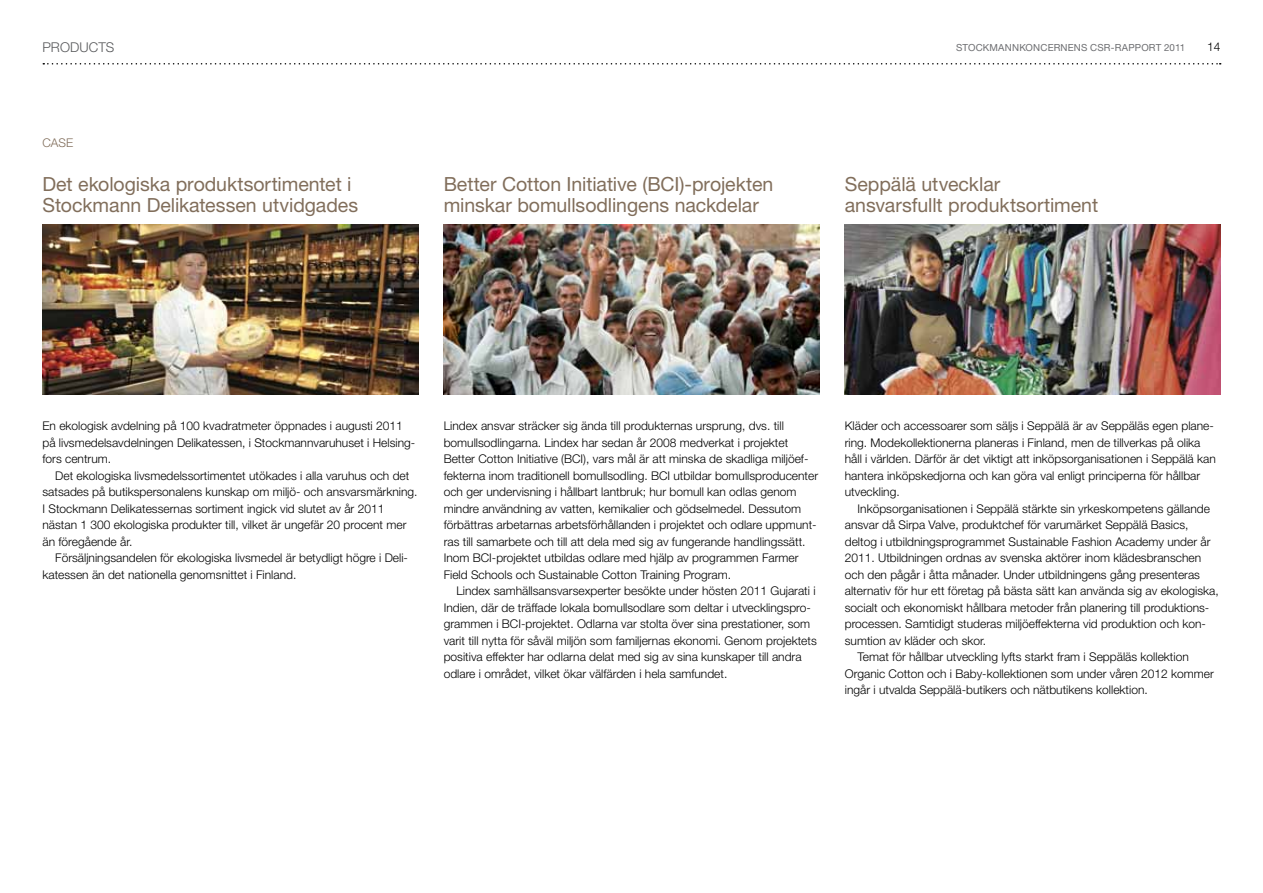
<style>
.page{position:relative;width:1263px;height:893px;background:#fff}
.page>*{position:absolute;margin:0;border:0;box-sizing:border-box;transform-origin:0 0}
.t1{font:19.5px/21px "Helvetica Neue LT Pro";letter-spacing:-.005em;color:#816e5b}
.t2{font:300 13.5px "Helvetica Neue LT Pro";color:#58595b}
.t3{font:300 12px/16.5px "Helvetica Neue LT Pro";color:#000}
.t4{font:300 12px "Helvetica Neue LT Pro";color:#816e5b}
.t5{font:9.75px "Helvetica Neue LT Pro";letter-spacing:.02em;color:#6d6e71}
</style>
<div class="page">
<img style="left:43px;top:225px;width:375px;height:169px">
<img style="left:845px;top:225px;width:375px;height:169px">
<img style="left:444px;top:225px;width:375px;height:169px">
<svg style="left:43px;top:63px;width:1178px;height:2px"></svg>
<p class="t2" style="left:43px;top:39px;width:10px">pro</p>
<p class="t2" style="left:70px;top:39px;width:19px">ducts</p>
<p class="t5" style="left:956px;top:42px;width:231px">STOCKMANNKONCERNENS CSR-RAPPORT 2011</p>
<p class="t3" style="left:1207px;top:38px;width:15px">14</p>
<p class="t4" style="left:43px;top:135px;width:32px">CASE</p>
<h1 class="t1" style="left:43px;top:173px;width:317px">Det ekologiska produktsortimentet i<br>Stockmann Delikatessen utvidgades</h1>
<h1 class="t1" style="left:444px;top:173px;width:331px">Better Cotton Initiative (BCI)-projekten minskar bomullsodlingens nackdelar</h1>
<h1 class="t1" style="left:845px;top:173px;width:255px">Seppälä utvecklar ansvarsfullt produktsortiment</h1>
<p class="t3" style="left:43px;top:417px;width:374px">En ekologisk avdelning på 100 kvadratmeter öppnades i augusti 2011 på livsmedelsavdelningen Delikatessen, i Stockmannvaruhuset i Helsing&shy;fors centrum.</p>
<p class="t3" style="left:43px;top:467px;width:376px;text-indent:13px">Det ekologiska livsmedelssortimentet utökades i alla varuhus och det satsades på butikspersonalens kunskap om miljö- och ansvarsmärkning.<br>I Stockmann Delikatessernas sortiment ingick vid slutet av år 2011 nästan 1 300 ekologiska produkter till, vilket är ungefär 20 procent mer än föregående år.</p>
<p class="t3" style="left:43px;top:549px;width:367px;text-indent:13px">Försäljningsandelen för ekologiska livsmedel är betydligt högre i Deli&shy;katessen än det nationella genomsnittet i Finland.</p>
<p class="t3" style="left:444px;top:417px;width:376px">Lindex ansvar sträcker sig ända till produkternas ursprung, dvs. till bomullsodlingarna. Lindex har sedan år 2008 medverkat i projektet Better Cotton Initiative (BCI), vars mål är att minska de skadliga miljöef&shy;fekterna inom traditionell bomullsodling. BCI utbildar bomullsproducenter och ger undervisning i hållbart lantbruk; hur bomull kan odlas genom mindre användning av vatten, kemikalier och gödselmedel. Dessutom förbättras arbetarnas arbetsförhållanden i projektet och odlare uppmunt&shy;ras till samarbete och till att dela med sig av fungerande handlingssätt.<br>Inom BCI-projektet utbildas odlare med hjälp av programmen Farmer Field Schools och Sustainable Cotton Training Program.</p>
<p class="t3" style="left:444px;top:582px;width:375px;text-indent:13px">Lindex samhällsansvarsexperter besökte under hösten 2011 Gujarati i Indien, där de träffade lokala bomullsodlare som deltar i utvecklingspro&shy;grammen i BCI-projektet. Odlarna var stolta över sina prestationer, som varit till nytta för såväl miljön som familjernas ekonomi. Genom projektets positiva effekter har odlarna delat med sig av sina kunskaper till andra odlare i området, vilket ökar välfärden i hela samfundet.</p>
<p class="t3" style="left:845px;top:417px;width:372px">Kläder och accessoarer som säljs i Seppälä är av Seppäläs egen plane&shy;ring. Modekollektionerna planeras i Finland, men de tillverkas på olika håll i världen. Därför är det viktigt att inköpsorganisationen i Seppälä kan hantera inköpskedjorna och kan göra val enligt principerna för hållbar utveckling.</p>
<p class="t3" style="left:857px;top:500px;width:354px">Inköpsorganisationen i Seppälä stärkte sin yrkeskompetens gällande</p>
<p class="t3" style="left:845px;top:516px;width:345px">ansvar då Sirpa Valve, produktchef för varumärket Seppälä Basics,</p>
<p class="t3" style="left:845px;top:533px;width:367px">deltog i utbildningsprogrammet Sustainable Fashion Academy under år</p>
<p class="t3" style="left:845px;top:549px;width:358px">2011. Utbildningen ordnas av svenska aktörer inom klädesbranschen</p>
<p class="t3" style="left:845px;top:566px;width:357px">och den pågår i åtta månader. Under utbildningens gång presenteras</p>
<p class="t3" style="left:845px;top:582px;width:375px">alternativ för hur ett företag på bästa sätt kan använda sig av ekologiska,</p>
<p class="t3" style="left:845px;top:599px;width:366px">socialt och ekonomiskt hållbara metoder från planering till produktions-</p>
<p class="t3" style="left:845px;top:615px;width:363px">processen. Samtidigt studeras miljöeffekterna vid produktion och kon-</p>
<p class="t3" style="left:845px;top:632px;width:143px">sumtion av kläder och skor.</p>
<p class="t3" style="left:857px;top:648px;width:333px">Temat för hållbar utveckling lyfts starkt fram i Seppäläs kollektion</p>
<p class="t3" style="left:845px;top:665px;width:371px">Organic Cotton och i Baby-kollektionen som under våren 2012 kommer</p>
<p class="t3" style="left:845px;top:681px;width:304px">ingår i utvalda Seppälä-butikers och nätbutikens kollektion.</p>
</div>
